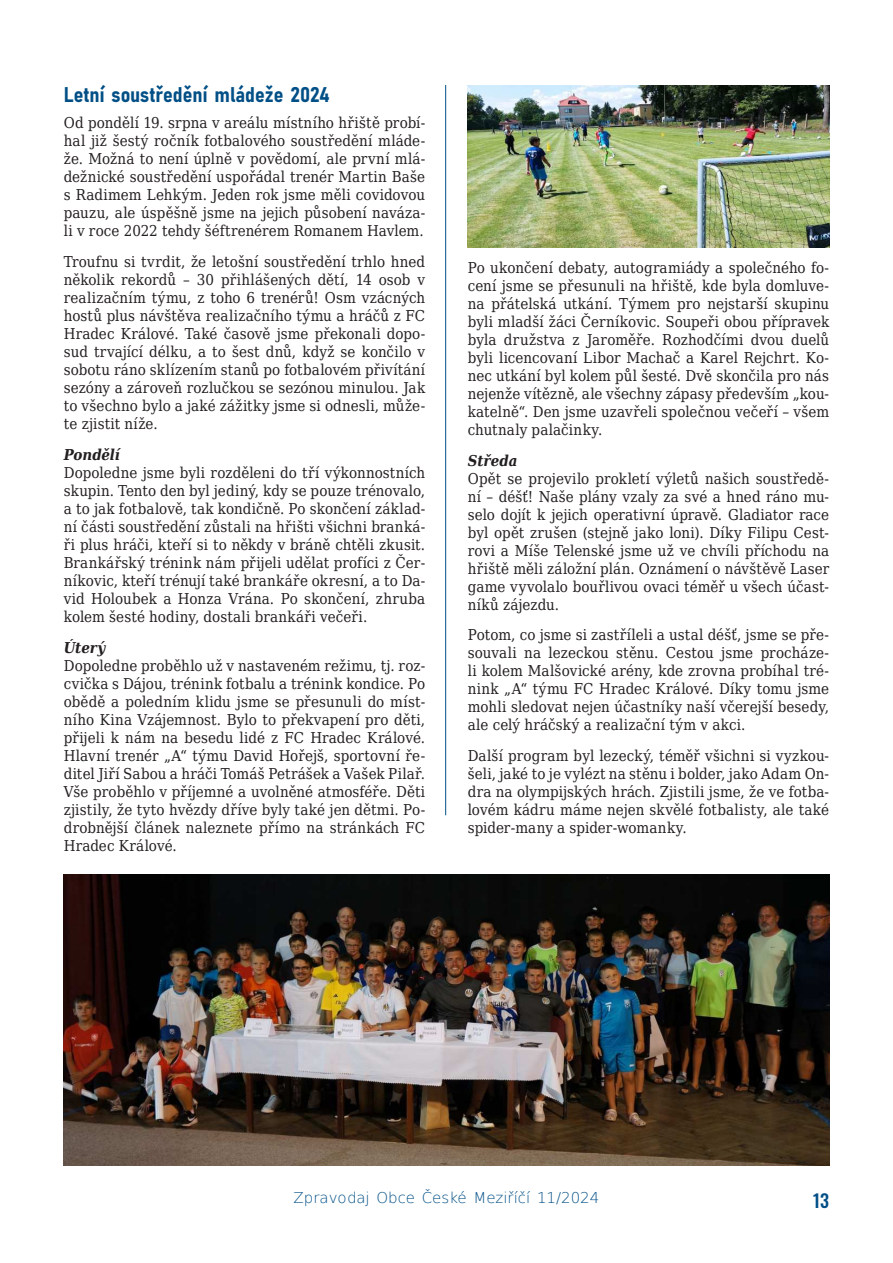
<style>
.page{position:relative;width:893px;height:1263px;background:#fff}
.page>*{position:absolute;margin:0;border:0;box-sizing:border-box;transform-origin:0 0}
.t1{font:21px "Bahnschrift";color:#004f86}
.t2{font:500 18px "Oswald";color:#004f86}
.t3{font:15px/18px "DejaVu Serif Condensed";letter-spacing:.01em;color:#231f20;text-align:justify}
.t4{font:200 15px "DejaVu Sans";color:#004f86}
.t5{font:italic 700 15px "DejaVu Serif Condensed";letter-spacing:-.01em;color:#231f20}
</style>
<div class="page">
<hr style="left:445px;top:85px;width:1px;height:730px;background:#004f86">
<img style="left:64px;top:875px;width:765px;height:291px">
<img style="left:468px;top:86px;width:361px;height:162px">
<h1 class="t1" style="left:64px;top:78px;width:267px">Letní soustředění mládeže 2024</h1>
<p class="t3" style="left:64px;top:113px;width:363px">Od pondělí 19. srpna v areálu místního hřiště probí&shy;hal již šestý ročník fotbalového soustředění mláde&shy;že. Možná to není úplně v povědomí, ale první mlá&shy;dežnické soustředění uspořádal trenér Martin Baše s Radimem Lehkým. Jeden rok jsme měli covidovou pauzu, ale úspěšně jsme na jejich působení naváza&shy;li v roce 2022 tehdy šéftrenérem Romanem Havlem.</p>
<p class="t3" style="left:64px;top:252px;width:363px">Troufnu si tvrdit, že letošní soustředění trhlo hned několik rekordů – 30 přihlášených dětí, 14 osob v realizačním týmu, z toho 6 trenérů! Osm vzácných hostů plus návštěva realizačního týmu a hráčů z FC Hradec Králové. Také časově jsme překonali dopo&shy;sud trvající délku, a to šest dnů, když se končilo v sobotu ráno sklízením stanů po fotbalovém přivítání sezóny a zároveň rozlučkou se sezónou minulou. Jak to všechno bylo a jaké zážitky jsme si odnesli, může&shy;te zjistit níže.</p>
<p class="t5" style="left:64px;top:443px;width:58px">Pondělí</p>
<p class="t3" style="left:64px;top:463px;width:363px">Dopoledne jsme byli rozděleni do tří výkonnostních skupin. Tento den byl jediný, kdy se pouze trénovalo, a to jak fotbalově, tak kondičně. Po skončení základ&shy;ní části soustředění zůstali na hřišti všichni branká&shy;ři plus hráči, kteří si to někdy v bráně chtěli zkusit.<br>Brankářský trénink nám přijeli udělat profíci z Čer&shy;níkovic, kteří trénují také brankáře okresní, a to Da&shy;vid Holoubek a Honza Vrána. Po skončení, zhruba kolem šesté hodiny, dostali brankáři večeři.</p>
<p class="t5" style="left:64px;top:635px;width:43px">Úterý</p>
<p class="t3" style="left:64px;top:656px;width:363px">Dopoledne proběhlo už v nastaveném režimu, tj. roz&shy;cvička s Dájou, trénink fotbalu a trénink kondice. Po obědě a poledním klidu jsme se přesunuli do míst&shy;ního Kina Vzájemnost. Bylo to překvapení pro děti, přijeli k nám na besedu lidé z FC Hradec Králové.<br>Hlavní trenér „A“ týmu David Hořejš, sportovní ře&shy;ditel Jiří Sabou a hráči Tomáš Petrášek a Vašek Pilař.<br>Vše proběhlo v příjemné a uvolněné atmosféře. Děti zjistily, že tyto hvězdy dříve byly také jen dětmi. Po&shy;drobnější článek naleznete přímo na stránkách FC Hradec Králové.</p>
<p class="t3" style="left:468px;top:258px;width:363px">Po ukončení debaty, autogramiády a společného fo&shy;cení jsme se přesunuli na hřiště, kde byla domluve&shy;na přátelská utkání. Týmem pro nejstarší skupinu byli mladší žáci Černíkovic. Soupeři obou přípravek byla družstva z Jaroměře. Rozhodčími dvou duelů byli licencovaní Libor Machač a Karel Rejchrt. Ko&shy;nec utkání byl kolem půl šesté. Dvě skončila pro nás nejenže vítězně, ale všechny zápasy především „kou&shy;katelně“. Den jsme uzavřeli společnou večeří – všem chutnaly palačinky.</p>
<p class="t5" style="left:468px;top:448px;width:51px">Středa</p>
<p class="t3" style="left:468px;top:469px;width:363px">Opět se projevilo prokletí výletů našich soustředě&shy;ní – déšť! Naše plány vzaly za své a hned ráno mu&shy;selo dojít k jejich operativní úpravě. Gladiator race byl opět zrušen (stejně jako loni). Díky Filipu Cest&shy;rovi a Míše Telenské jsme už ve chvíli příchodu na hřiště měli záložní plán. Oznámení o návštěvě Laser game vyvolalo bouřlivou ovaci téměř u všech účast&shy;níků zájezdu.</p>
<p class="t3" style="left:468px;top:626px;width:363px">Potom, co jsme si zastříleli a ustal déšť, jsme se pře&shy;souvali na lezeckou stěnu. Cestou jsme procháze&shy;li kolem Malšovické arény, kde zrovna probíhal tré&shy;nink „A“ týmu FC Hradec Králové. Díky tomu jsme mohli sledovat nejen účastníky naší včerejší besedy, ale celý hráčský a realizační tým v akci.</p>
<p class="t3" style="left:468px;top:746px;width:363px">Další program byl lezecký, téměř všichni si vyzkou&shy;šeli, jaké to je vylézt na stěnu i bolder, jako Adam On&shy;dra na olympijských hrách. Zjistili jsme, že ve fotba&shy;lovém kádru máme nejen skvělé fotbalisty, ale také spider-many a spider-womanky.</p>
<p class="t4" style="left:294px;top:1186px;width:307px">Zpravodaj Obce České Meziříčí 11/2024</p>
<p class="t2" style="left:813px;top:1191px;width:17px">13</p>
</div>
